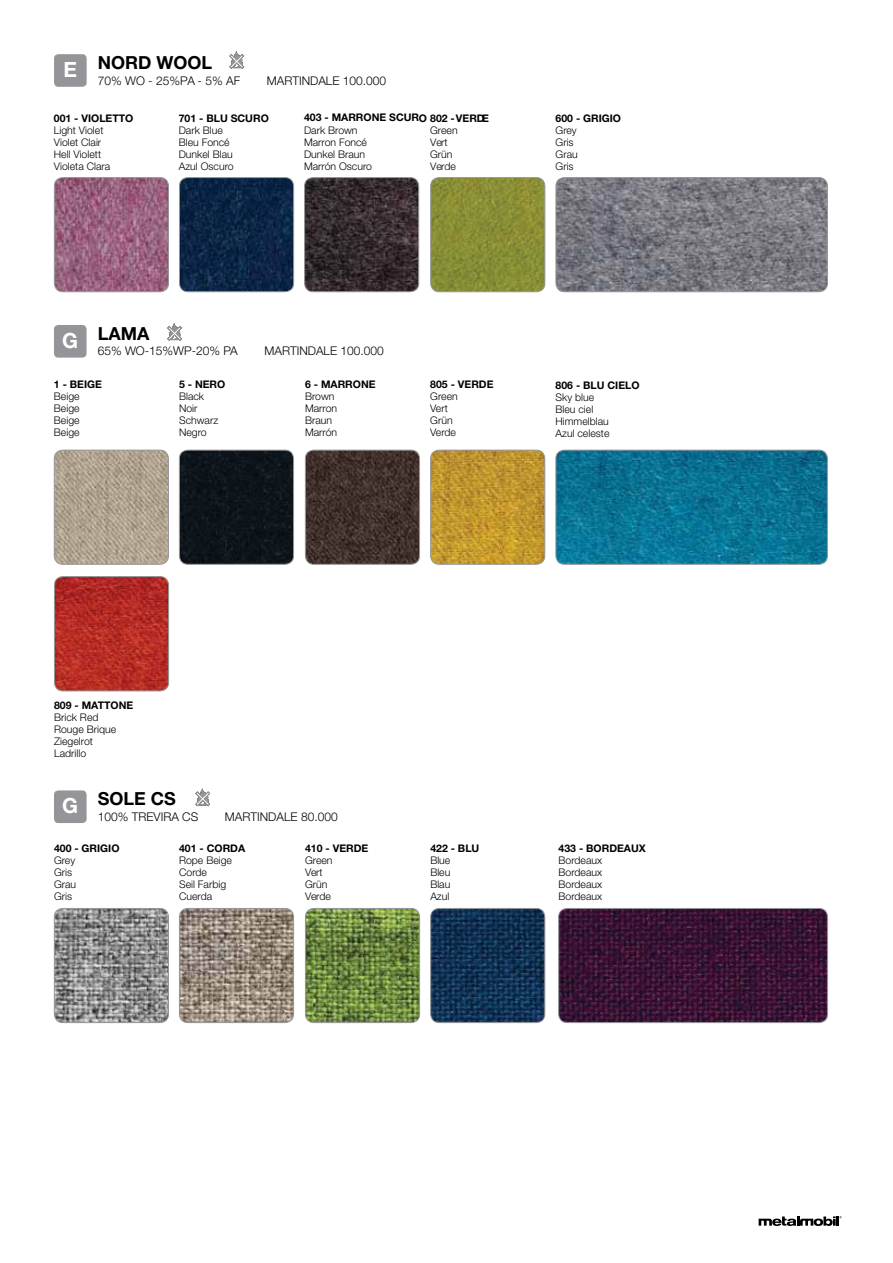
<style>
.page{position:relative;width:893px;height:1263px;background:#fff}
.page>*{position:absolute;margin:0;border:0;box-sizing:border-box;transform-origin:0 0}
.t1{font:700 21px "Helvetica Neue LT Std";color:#fff}
.t2{font:700 18px "Helvetica Neue LT Std";color:#000}
.t3{font:300 12px "Helvetica Neue LT Std";color:#000}
.t4{font:300 10.5px/12px "Helvetica Neue LT Std";color:#000}
.t5{font:700 10.5px "Helvetica Neue LT Std";color:#000}
.s1{font-size:21px;color:#fff}
</style>
<div class="page">
<img style="left:556px;top:450px;width:271px;height:114px">
<div style="left:556px;top:450px;width:272px;height:115px;border:1px solid #949598;border-radius:9px"></div>
<img style="left:54px;top:577px;width:115px;height:114px">
<div style="left:54px;top:576px;width:115px;height:115px;border:1px solid #949598;border-radius:9px"></div>
<img style="left:54px;top:450px;width:114px;height:114px">
<div style="left:54px;top:450px;width:115px;height:115px;border:1px solid #949598;border-radius:9px"></div>
<img style="left:305px;top:450px;width:115px;height:114px">
<div style="left:305px;top:450px;width:115px;height:115px;border:1px solid #949598;border-radius:9px"></div>
<img style="left:431px;top:450px;width:114px;height:114px">
<div style="left:430px;top:450px;width:115px;height:115px;border:1px solid #949598;border-radius:9px"></div>
<img style="left:179px;top:450px;width:115px;height:114px">
<div style="left:179px;top:450px;width:115px;height:115px;border:1px solid #949598;border-radius:9px"></div>
<div style="left:54px;top:325px;width:33px;height:33px;background:#949598;border-radius:4px"></div>
<svg style="left:167px;top:323px;width:15px;height:18px"></svg>
<svg style="left:759px;top:1216px;width:82px;height:10px"></svg>
<img style="left:54px;top:908px;width:114px;height:114px">
<div style="left:54px;top:908px;width:115px;height:115px;border:1px solid #949598;border-radius:9px"></div>
<img style="left:305px;top:908px;width:115px;height:114px">
<div style="left:305px;top:908px;width:115px;height:115px;border:1px solid #949598;border-radius:9px"></div>
<img style="left:179px;top:908px;width:115px;height:114px">
<div style="left:179px;top:908px;width:115px;height:115px;border:1px solid #949598;border-radius:9px"></div>
<img style="left:431px;top:908px;width:114px;height:114px">
<div style="left:430px;top:908px;width:115px;height:115px;border:1px solid #949598;border-radius:9px"></div>
<img style="left:559px;top:908px;width:269px;height:114px">
<div style="left:558px;top:908px;width:270px;height:115px;border:1px solid #949598;border-radius:9px"></div>
<div style="left:54px;top:790px;width:33px;height:33px;background:#949598;border-radius:4px"></div>
<svg style="left:195px;top:789px;width:15px;height:17px"></svg>
<img style="left:556px;top:178px;width:271px;height:114px">
<div style="left:556px;top:177px;width:272px;height:115px;border:1px solid #949598;border-radius:9px"></div>
<img style="left:179px;top:178px;width:115px;height:114px">
<div style="left:179px;top:177px;width:115px;height:115px;border:1px solid #949598;border-radius:9px"></div>
<img style="left:305px;top:178px;width:114px;height:114px">
<div style="left:304px;top:177px;width:115px;height:115px;border:1px solid #949598;border-radius:9px"></div>
<img style="left:431px;top:178px;width:114px;height:114px">
<div style="left:430px;top:177px;width:115px;height:115px;border:1px solid #949598;border-radius:9px"></div>
<img style="left:54px;top:178px;width:114px;height:114px">
<div style="left:54px;top:177px;width:115px;height:115px;border:1px solid #949598;border-radius:9px"></div>
<div style="left:54px;top:54px;width:33px;height:33px;background:#949598;border-radius:4px"></div>
<svg style="left:229px;top:51px;width:15px;height:18px"></svg>
<h1 class="t1" style="left:64px;top:57px;width:15px">E</h1>
<h2 class="t2" style="left:98px;top:51px;width:116px">NORD WOOL</h2>
<p class="t3" style="left:98px;top:73px;width:144px">70% WO - 25%PA - 5% AF</p>
<p class="t3" style="left:267px;top:73px;width:121px">MARTINDALE 100.000</p>
<p class="t5" style="left:54px;top:111px;width:81px">001 - VIOLETTO</p>
<p class="t4" style="left:54px;top:124px;width:58px">Light Violet<br>Violet Clair<br>Hell Violett<br>Violeta Clara</p>
<p class="t5" style="left:179px;top:111px;width:92px">701 - BLU SCURO</p>
<p class="t4" style="left:179px;top:124px;width:57px">Dark Blue<br>Bleu Foncé<br>Dunkel Blau<br>Azul Oscuro</p>
<p class="t5" style="left:304px;top:111px;width:186px">403 - MARRONE SCURO 802 - VERDE</p>
<p class="t4" style="left:304px;top:124px;width:70px">Dark Brown<br>Marron Foncé<br>Dunkel Braun<br>Marrón Oscuro</p>
<p class="t4" style="left:430px;top:124px;width:29px">Green<br>Vert<br>Grün<br>Verde</p>
<p class="t5" style="left:556px;top:111px;width:67px">600 - GRIGIO</p>
<p class="t4" style="left:556px;top:124px;width:24px">Grey<br>Gris<br>Grau<br>Gris</p>
<h2 class="t2" style="left:98px;top:322px;width:53px">LAMA</h2>
<p class="t3" style="left:62px;top:344px;width:177px"><sup>G</sup> 65% WO-15%WP-20% PA</p>
<p class="t5" style="left:54px;top:378px;width:50px">1 - BEIGE</p>
<p class="t4" style="left:54px;top:390px;width:27px;text-align:justify">Beige Beige Beige Beige</p>
<p class="t5" style="left:179px;top:378px;width:48px">5 - NERO</p>
<p class="t4" style="left:179px;top:390px;width:41px">Black<br>Noir<br>Schwarz<br>Negro</p>
<p class="t3" style="left:264px;top:344px;width:121px">MARTINDALE 100.000</p>
<p class="t5" style="left:305px;top:378px;width:72px">6 - MARRONE</p>
<p class="t4" style="left:305px;top:390px;width:34px">Brown<br>Marron<br>Braun<br>Marrón</p>
<p class="t5" style="left:430px;top:378px;width:65px">805 - VERDE</p>
<p class="t4" style="left:430px;top:390px;width:29px">Green<br>Vert<br>Grün<br>Verde</p>
<p class="t5" style="left:556px;top:379px;width:86px">806 - BLU CIELO</p>
<p class="t4" style="left:556px;top:391px;width:55px">Sky blue<br>Bleu ciel<br>Himmelblau<br>Azul celeste</p>
<p class="t5" style="left:54px;top:699px;width:81px">809 - MATTONE</p>
<p class="t4" style="left:54px;top:711px;width:64px">Brick Red<br>Rouge Brique<br>Ziegelrot<br>Ladrillo</p>
<h2 class="t2" style="left:62px;top:788px;width:115px"><span class="s1">G</span> SOLE CS</h2>
<p class="t3" style="left:98px;top:809px;width:102px">100% TREVIRA CS</p>
<p class="t3" style="left:225px;top:809px;width:114px">MARTINDALE 80.000</p>
<p class="t5" style="left:54px;top:842px;width:67px">400 - GRIGIO</p>
<p class="t4" style="left:54px;top:854px;width:24px">Grey<br>Gris<br>Grau<br>Gris</p>
<p class="t5" style="left:179px;top:842px;width:68px">401 - CORDA</p>
<p class="t4" style="left:179px;top:854px;width:54px">Rope Beige<br>Corde<br>Seil Farbig<br>Cuerda</p>
<p class="t5" style="left:305px;top:842px;width:65px">410 - VERDE</p>
<p class="t4" style="left:305px;top:854px;width:29px">Green<br>Vert<br>Grün<br>Verde</p>
<p class="t5" style="left:430px;top:842px;width:51px">422 - BLU</p>
<p class="t4" style="left:430px;top:854px;width:22px;text-align:justify">Blue Bleu Blau Azul</p>
<p class="t5" style="left:559px;top:842px;width:89px">433 - BORDEAUX</p>
<p class="t4" style="left:559px;top:854px;width:45px;text-align:justify">Bordeaux Bordeaux Bordeaux Bordeaux</p>
</div>
